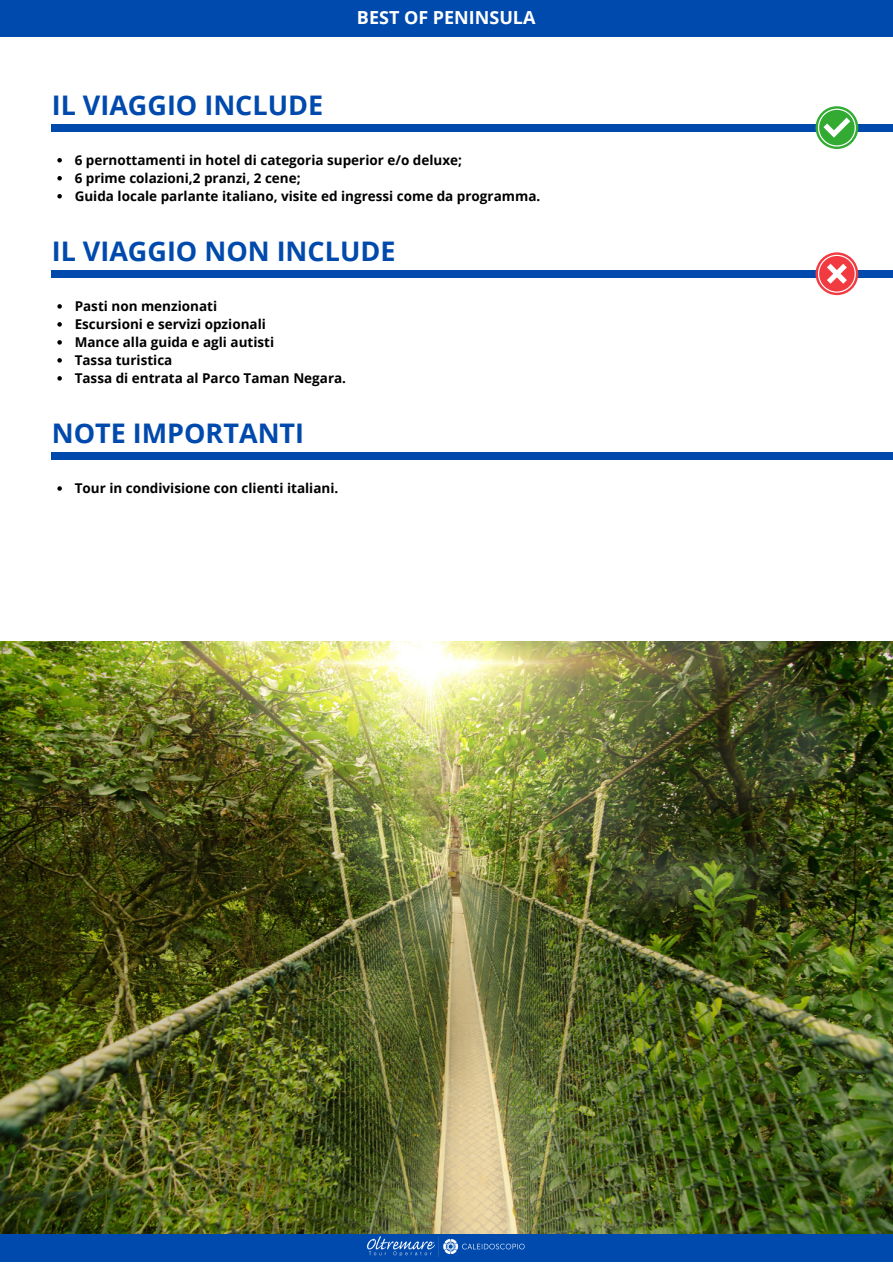
<style>
.page{position:relative;width:893px;height:1264px;background:#fff}
.page>*{position:absolute;margin:0;border:0;box-sizing:border-box;transform-origin:0 0}
.t1{font:700 27px "Open Sans";color:#004aad}
.t2{font:700 18px "Open Sans";color:#fff}
.t3{font:700 13.5px "Open Sans";color:#000}
</style>
<div class="page">
<div style="left:0;top:0;width:892px;height:37px;background:#004aad"></div>
<div style="left:0;top:1230px;width:892px;height:31px;background:#004aad"></div>
<img style="left:363px;top:1233px;width:166px;height:24px">
<div style="left:52px;top:124px;width:840px;height:7px;background:#004aad"></div>
<div style="left:52px;top:270px;width:840px;height:7px;background:#004aad"></div>
<div style="left:52px;top:452px;width:840px;height:7px;background:#004aad"></div>
<svg style="left:815px;top:106px;width:43px;height:43px"></svg>
<svg style="left:817px;top:109px;width:38px;height:38px"></svg>
<svg style="left:815px;top:252px;width:43px;height:43px"></svg>
<svg style="left:817px;top:255px;width:38px;height:38px"></svg>
<img style="left:0;top:642px;width:892px;height:591px">
<svg style="left:57px;top:158px;width:5px;height:4px"></svg>
<svg style="left:57px;top:176px;width:5px;height:4px"></svg>
<svg style="left:57px;top:194px;width:5px;height:4px"></svg>
<svg style="left:57px;top:304px;width:5px;height:4px"></svg>
<svg style="left:57px;top:322px;width:5px;height:4px"></svg>
<svg style="left:57px;top:340px;width:5px;height:4px"></svg>
<svg style="left:57px;top:358px;width:5px;height:4px"></svg>
<svg style="left:57px;top:376px;width:5px;height:4px"></svg>
<svg style="left:57px;top:486px;width:5px;height:5px"></svg>
<p class="t1" style="left:52px;top:86px;width:273px">IL VIAGGIO INCLUDE</p>
<p class="t2" style="left:357px;top:5px;width:180px">BEST OF PENINSULA</p>
<p class="t3" style="left:75px;top:150px;width:389px">6 pernottamenti in hotel di categoria superior e/o deluxe;</p>
<p class="t3" style="left:75px;top:168px;width:227px">6 prime colazioni,2 pranzi, 2 cene;</p>
<p class="t3" style="left:75px;top:186px;width:467px">Guida locale parlante italiano, visite ed ingressi come da programma.</p>
<p class="t1" style="left:52px;top:232px;width:345px">IL VIAGGIO NON INCLUDE</p>
<p class="t3" style="left:75px;top:296px;width:144px">Pasti non menzionati</p>
<p class="t3" style="left:75px;top:314px;width:193px">Escursioni e servizi opzionali</p>
<p class="t3" style="left:75px;top:332px;width:201px">Mance alla guida e agli autisti</p>
<p class="t3" style="left:75px;top:350px;width:99px">Tassa turistica</p>
<p class="t3" style="left:75px;top:368px;width:273px">Tassa di entrata al Parco Taman Negara.</p>
<p class="t1" style="left:52px;top:414px;width:254px">NOTE IMPORTANTI</p>
<p class="t3" style="left:75px;top:478px;width:265px">Tour in condivisione con clienti italiani.</p>
</div>
